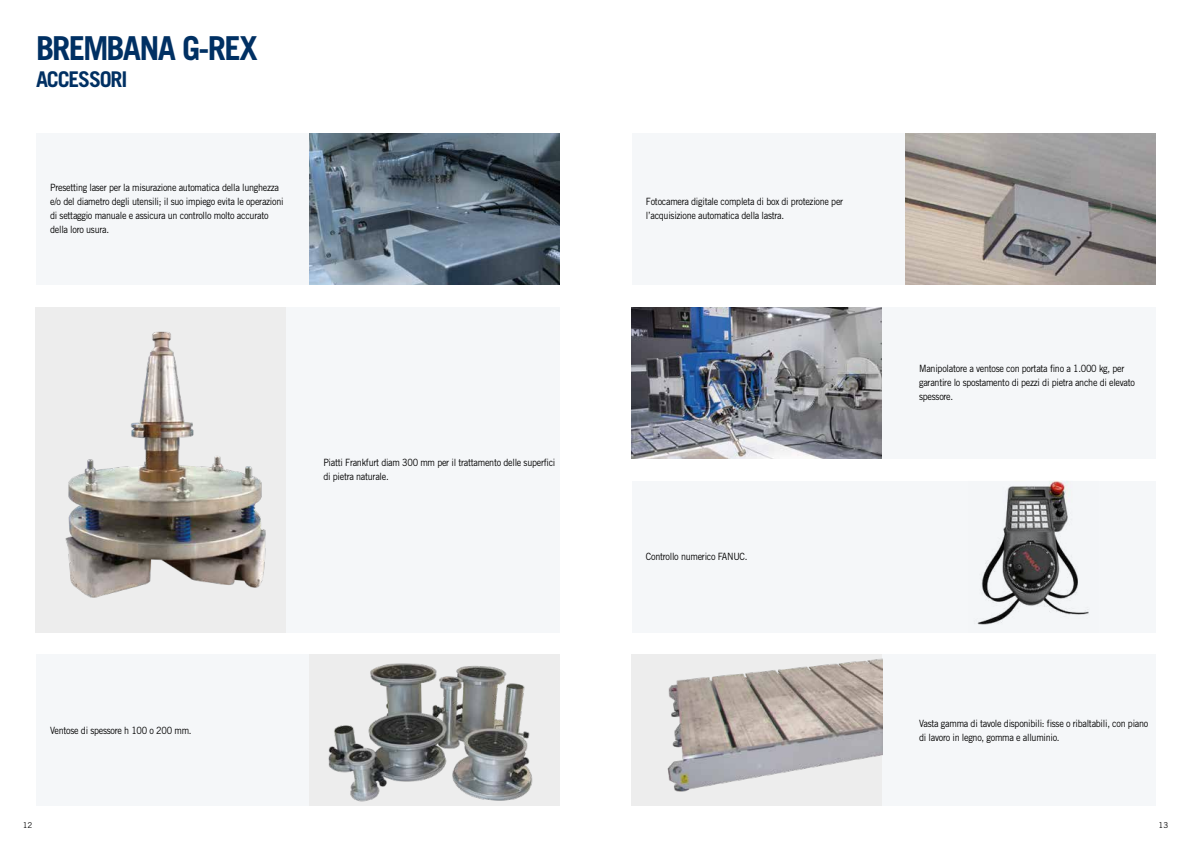
<style>
.page{position:relative;width:1191px;height:842px;background:#fff}
.page>*{position:absolute;margin:0;border:0;box-sizing:border-box;transform-origin:0 0}
.t1{font:700 33px "Trade Gothic LT Std";letter-spacing:-.05em;color:#003063}
.t2{font:700 21.7px "Trade Gothic LT Std";letter-spacing:-.055em;color:#003063}
.t3{font:10px/14px "Trade Gothic LT Std";letter-spacing:-.03em;color:#000;scale:.9 1}
.t4{font:8px "Trade Gothic LT Std";color:#000}
</style>
<div class="page">
<div style="left:632px;top:133px;width:523px;height:151px;background:#f5f7f9"></div>
<div style="left:36px;top:133px;width:523px;height:151px;background:#f5f7f9"></div>
<div style="left:36px;top:307px;width:523px;height:325px;background:#f5f7f9"></div>
<div style="left:36px;top:655px;width:523px;height:151px;background:#f5f7f9"></div>
<div style="left:632px;top:307px;width:523px;height:151px;background:#f5f7f9"></div>
<div style="left:632px;top:481px;width:523px;height:151px;background:#f5f7f9"></div>
<div style="left:632px;top:655px;width:523px;height:151px;background:#f5f7f9"></div>
<img style="left:905px;top:133px;width:250px;height:151px">
<div style="left:632px;top:655px;width:250px;height:151px;background:#ededed"></div>
<img style="left:667px;top:658px;width:215px;height:134px">
<img style="left:631px;top:307px;width:251px;height:151px">
<img style="left:977px;top:481px;width:112px;height:144px">
<img style="left:309px;top:133px;width:250px;height:151px">
<img style="left:36px;top:307px;width:247px;height:325px">
<img style="left:309px;top:655px;width:250px;height:151px">
<h1 class="t1" style="left:36px;top:28px;width:223px">BREMBANA G-REX</h1>
<h2 class="t2" style="left:36px;top:65px;width:93px">ACCESSORI</h2>
<p class="t3" style="left:50px;top:181px;width:261px">Presetting laser per la misurazione automatica della lunghezza e/o del diametro degli utensili; il suo impiego evita le operazioni di settaggio manuale e assicura un controllo molto accurato della loro usura.</p>
<p class="t3" style="left:323px;top:456px;width:259px">Piatti Frankfurt diam 300 mm per il trattamento delle superfici di pietra naturale.</p>
<p class="t3" style="left:50px;top:723px;width:159px">Ventose di spessore h 100 o 200 mm.</p>
<p class="t3" style="left:646px;top:195px;width:221px">Fotocamera digitale completa di box di protezione per l’acquisizione automatica della lastra.</p>
<p class="t3" style="left:646px;top:549px;width:114px">Controllo numerico FANUC.</p>
<p class="t3" style="left:919px;top:362px;width:241px">Manipolatore a ventose con portata fino a 1.000 kg, per garantire lo spostamento di pezzi di pietra anche di elevato spessore.</p>
<p class="t3" style="left:919px;top:716px;width:256px">Vasta gamma di tavole disponibili: fisse o ribaltabili, con piano di lavoro in legno, gomma e alluminio.</p>
<p class="t4" style="left:23px;top:820px;width:11px">12</p>
<p class="t4" style="left:1158px;top:820px;width:11px">13</p>
</div>
